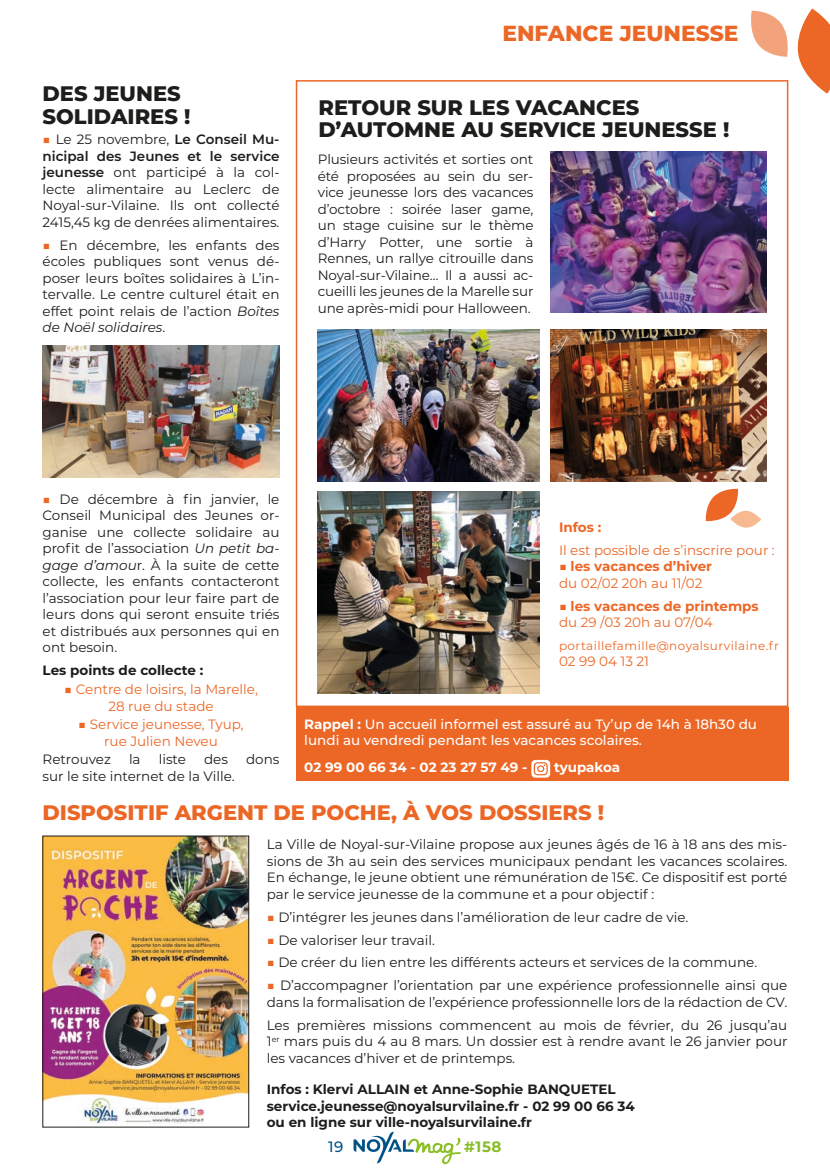
<style>
.page{position:relative;width:830px;height:1170px;background:#fff}
.page>*{position:absolute;margin:0;border:0;box-sizing:border-box;transform-origin:0 0}
.TITRE_SECTION_PAGE_DROITE{font:800 21.75px "Montserrat";color:#ec6726}
._3-SECOND_TITRE{font:800 21px/22.5px "Montserrat";color:#1d1d1b}
._3-SECOND_TITRE-2{font:800 21px "Montserrat";color:#ec6726}
.t1{font:700 15px "Montserrat";color:#89bd28}
.t2{font:500 15px "Montserrat";color:#015387}
.t3{font:13.5px/16.5px "Montserrat";color:#1d1d1b;text-align:justify}
.t4{font:13.5px/16.5px "Montserrat";color:#ec6726;text-align:center}
._4-INFOS{font:700 13.5px/16.5px "Montserrat";color:#1d1d1b}
._4-INFOS-2{font:500 13.5px/16.5px "Montserrat";color:#fff}
._4-INFOS-3{font:700 13.5px/16.5px "Montserrat";color:#ec6726}
._4-INFOS-4{font:700 13.5px "Montserrat";color:#fff}
.t5{font:12px "Montserrat";letter-spacing:.035em;color:#ec6726}
.s1{color:#ec6726}
.s2{font-weight:600}
.s3{font-style:italic}
.s4{font-weight:700}
.s5{font-weight:400}
</style>
<div class="page">
<svg style="left:353px;top:1131px;width:107px;height:33px"></svg>
<svg style="left:751px;top:9px;width:78px;height:85px"></svg>
<img style="left:45px;top:837px;width:202px;height:287px">
<div style="left:43px;top:835px;width:206px;height:292px;border:1px solid #1d1d1b"></div>
<div style="left:295px;top:80px;width:493px;height:627px;border:2px solid #ec6726"></div>
<img style="left:550px;top:151px;width:216px;height:162px">
<img style="left:317px;top:329px;width:222px;height:152px">
<img style="left:550px;top:329px;width:216px;height:152px">
<img style="left:317px;top:491px;width:222px;height:202px">
<div style="left:295px;top:707px;width:493px;height:73px;background:#ec6726"></div>
<svg style="left:531px;top:759px;width:19px;height:18px"></svg>
<svg style="left:705px;top:488px;width:33px;height:34px"></svg>
<svg style="left:730px;top:510px;width:30px;height:17px"></svg>
<img style="left:43px;top:345px;width:236px;height:132px">
<p class="_3-SECOND_TITRE" style="left:43px;top:81px;width:149px">DES JEUNES<br>SOLIDAIRES !</p>
<p class="t3" style="left:43px;top:131px;width:238px"><span class="s1">■</span> Le 25 novembre, <span class="s2">Le Conseil Mu&shy;nicipal des Jeunes et le service jeunesse</span> ont participé à la col&shy;lecte alimentaire au Leclerc de Noyal-sur-Vilaine. Ils ont collecté 2415,45 kg de denrées alimentaires.</p>
<p class="t3" style="left:43px;top:236px;width:238px"><span class="s1">■</span> En décembre, les enfants des écoles publiques sont venus dé&shy;poser leurs boîtes solidaires à L’in&shy;tervalle. Le centre culturel était en effet point relais de l’action <span class="s3">Boîtes de Noël solidaires</span>.</p>
<p class="TITRE_SECTION_PAGE_DROITE" style="left:502px;top:17px;width:32px">ENFANCE</p>
<p class="TITRE_SECTION_PAGE_DROITE" style="left:619px;top:17px;width:16px">JEUNESSE</p>
<p class="_3-SECOND_TITRE" style="left:318px;top:95px;width:412px">RETOUR SUR LES VACANCES<br>D’AUTOMNE AU SERVICE JEUNESSE !</p>
<p class="t3" style="left:317px;top:151px;width:217px">Plusieurs activités et sorties ont été proposées au sein du ser&shy;vice jeunesse lors des vacances d’octobre : soirée laser game, un stage cuisine sur le thème d’Harry Potter, une sortie à Rennes, un rallye citrouille dans Noyal-sur-Vilaine… Il a aussi ac&shy;cueilli les jeunes de la Marelle sur une après-midi pour Halloween.</p>
<p class="t3" style="left:43px;top:490px;width:238px"><span class="s1">■</span> De décembre à fin janvier, le Conseil Municipal des Jeunes or&shy;ganise une collecte solidaire au profit de l’association <span class="s3">Un petit ba&shy;gage d’amou</span>r. À la suite de cette collecte, les enfants contacteront l’association pour leur faire part de leurs dons qui seront ensuite triés et distribués aux personnes qui en ont besoin.</p>
<p class="_4-INFOS" style="left:43px;top:661px;width:162px">Les points de collecte :</p>
<p class="t4" style="left:64px;top:680px;width:195px">■ Centre de loisirs, la Marelle,<br>28 rue du stade</p>
<p class="t4" style="left:78px;top:715px;width:167px">■ Service jeunesse, Tyup, rue Julien Neveu</p>
<p class="t3" style="left:43px;top:750px;width:70px">Retrouvez</p>
<p class="t3" style="left:129px;top:750px;width:13px">la</p>
<p class="t3" style="left:159px;top:750px;width:29px">liste</p>
<p class="t3" style="left:204px;top:750px;width:25px">des</p>
<p class="t3" style="left:246px;top:750px;width:35px">dons</p>
<p class="t3" style="left:43px;top:767px;width:193px">sur le site internet de la Ville.</p>
<p class="_4-INFOS-3" style="left:558px;top:518px;width:44px">Infos :</p>
<p class="t4" style="left:558px;top:541px;width:217px">Il est possible de s’inscrire pour :</p>
<p class="t4" style="left:558px;top:557px;width:154px;text-align:left">■ <span class="s4">les vacances d’hiver </span>du 02/02 20h au 11/02</p>
<p class="_4-INFOS-3" style="left:558px;top:596px;width:201px"><span class="s5">■</span> les vacances de printemps <span class="s5">du 29 /03 20h au 07/04</span></p>
<p class="t5" style="left:558px;top:637px;width:221px">portaillefamille@noyalsurvilaine.fr</p>
<p class="t4" style="left:558px;top:653px;width:92px">02 99 04 13 21</p>
<p class="_4-INFOS-2" style="left:304px;top:715px;width:454px"><span class="s4">Rappel :</span> Un accueil informel est assuré au Ty’up de 14h à 18h30 du lundi au vendredi pendant les vacances scolaires.</p>
<p class="_4-INFOS-4" style="left:304px;top:757px;width:225px">02 99 00 66 34 - 02 23 27 57 49 -</p>
<p class="_4-INFOS-4" style="left:553px;top:757px;width:68px">tyupakoa</p>
<p class="_3-SECOND_TITRE-2" style="left:43px;top:796px;width:563px">DISPOSITIF ARGENT DE POCHE, À VOS DOSSIERS !</p>
<p class="t3" style="left:267px;top:835px;width:522px">La Ville de Noyal-sur-Vilaine propose aux jeunes âgés de 16 à 18 ans des mis&shy;sions de 3h au sein des services municipaux pendant les vacances scolaires.<br>En échange, le jeune obtient une rémunération de 15€. Ce dispositif est porté par le service jeunesse de la commune et a pour objectif :</p>
<p class="t3" style="left:267px;top:908px;width:423px"><span class="s1">■</span> D’intégrer les jeunes dans l’amélioration de leur cadre de vie.</p>
<p class="t3" style="left:267px;top:930px;width:169px"><span class="s1">■</span> De valoriser leur travail.</p>
<p class="t3" style="left:267px;top:953px;width:491px"><span class="s1">■</span> De créer du lien entre les différents acteurs et services de la commune.</p>
<p class="t3" style="left:267px;top:976px;width:522px"><span class="s1">■</span> D’accompagner l’orientation par une expérience professionnelle ainsi que dans la formalisation de l’expérience professionnelle lors de la rédaction de CV.</p>
<p class="t3" style="left:267px;top:1016px;width:522px">Les premières missions commencent au mois de février, du 26 jusqu’au 1<sup>er</sup> mars puis du 4 au 8 mars. Un dossier est à rendre avant le 26 janvier pour les vacances d’hiver et de printemps.</p>
<p class="_4-INFOS" style="left:267px;top:1080px;width:369px">Infos : Klervi ALLAIN et Anne-Sophie BANQUETEL service.jeunesse@noyalsurvilaine.fr - 02 99 00 66 34 ou en ligne sur ville-noyalsurvilaine.fr</p>
<p class="t2" style="left:328px;top:1136px;width:17px">19</p>
<p class="t1" style="left:464px;top:1136px;width:39px">#158</p>
</div>
